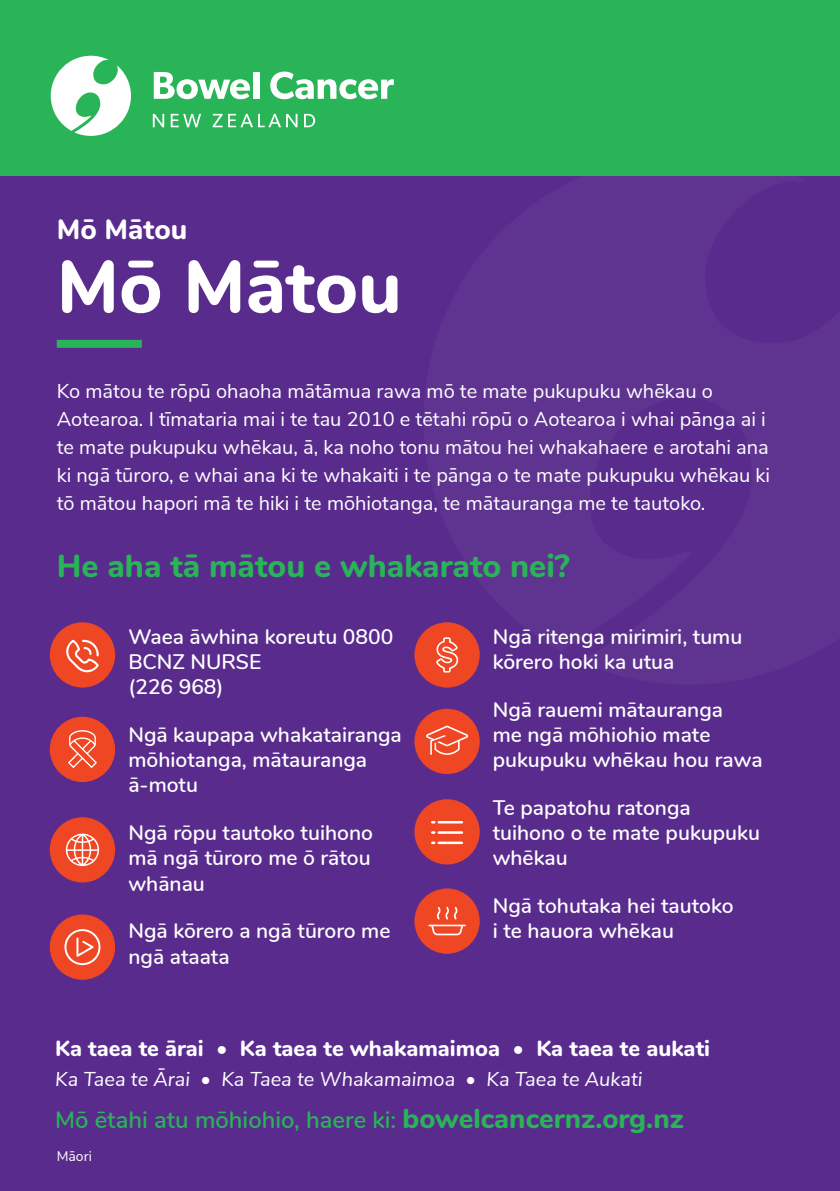
<style>
.page{position:relative;width:840px;height:1191px;background:#fff}
.page>*{position:absolute;margin:0;border:0;box-sizing:border-box;transform-origin:0 0}
.Big_H1{font:800 74px "Nunito";color:#fff}
.t1{font:800 32px "Nunito";color:#28b457}
.Small_H1{font:800 28px "Nunito";color:#fff}
.Url_line{font:600 23.8px "Nunito";color:#28b457}
.Small_banner{font:800 22px "Nunito";color:#fff}
.Body_indent{font:600 21px/25.2px "Nunito";color:#fff}
.Body{font:20px/28px "Nunito Sans";color:#fff}
.Italic_banner{font:italic 20px "Nunito Sans";color:#fff}
.Language_label{font:14px "Nunito Sans";color:#fff}
.s1{font-weight:800;font-size:27.4px}
</style>
<div class="page">
<div style="left:0;top:96px;width:839px;height:1095px;background:#592b8d"></div>
<div style="left:0;top:0;width:839px;height:176px;background:#28b457"></div>
<svg style="left:51px;top:56px;width:80px;height:80px"></svg>
<svg style="left:154px;top:72px;width:96px;height:27px"></svg>
<div style="left:253px;top:72px;width:6px;height:27px;background:#fff"></div>
<svg style="left:270px;top:72px;width:124px;height:27px"></svg>
<svg style="left:153px;top:114px;width:11px;height:13px"></svg>
<svg style="left:171px;top:114px;width:30px;height:13px"></svg>
<svg style="left:212px;top:114px;width:10px;height:13px"></svg>
<svg style="left:228px;top:114px;width:69px;height:13px"></svg>
<svg style="left:304px;top:114px;width:11px;height:13px"></svg>
<div style="left:57px;top:340px;width:85px;height:8px;background:#28b457"></div>
<div style="left:50px;top:817px;width:65px;height:65px;background:#ef4623;border-radius:50%"></div>
<svg style="left:66px;top:833px;width:33px;height:33px"></svg>
<div style="left:414px;top:708px;width:65px;height:66px;background:#ef4623;border-radius:50%"></div>
<svg style="left:426px;top:725px;width:42px;height:30px"></svg>
<div style="left:50px;top:716px;width:65px;height:66px;background:#ef4623;border-radius:50%"></div>
<svg style="left:68px;top:730px;width:29px;height:38px"></svg>
<div style="left:50px;top:914px;width:65px;height:65px;background:#ef4623;border-radius:50%"></div>
<svg style="left:64px;top:929px;width:36px;height:36px"></svg>
<div style="left:414px;top:799px;width:65px;height:65px;background:#ef4623;border-radius:50%"></div>
<hr style="left:437px;top:841px;width:26px;height:3px;background:#fff">
<svg style="left:431px;top:841px;width:4px;height:3px"></svg>
<hr style="left:437px;top:831px;width:26px;height:3px;background:#fff">
<svg style="left:431px;top:831px;width:4px;height:3px"></svg>
<hr style="left:437px;top:821px;width:26px;height:2px;background:#fff">
<div style="left:414px;top:622px;width:65px;height:65px;background:#ef4623;border-radius:50%"></div>
<svg style="left:435px;top:637px;width:23px;height:50px"></svg>
<div style="left:414px;top:888px;width:65px;height:65px;background:#ef4623;border-radius:50%"></div>
<svg style="left:428px;top:907px;width:37px;height:28px"></svg>
<div style="left:50px;top:622px;width:65px;height:65px;background:#ef4623;border-radius:50%"></div>
<svg style="left:66px;top:640px;width:33px;height:32px"></svg>
<p class="Small_H1" style="left:57px;top:208px;width:132px">Mō Mātou</p>
<p class="Big_H1" style="left:57px;top:232px;width:346px">Mō Mātou</p>
<p class="Body" style="left:57px;top:376px;width:714px">Ko mātou te rōpū ohaoha mātāmua rawa mō te mate pukupuku whēkau o Aotearoa. I tīmataria mai i te tau 2010 e tētahi rōpū o Aotearoa i whai pānga ai i te mate pukupuku whēkau, ā, ka noho tonu mātou hei whakahaere e arotahi ana ki ngā tūroro, e whai ana ki te whakaiti i te pānga o te mate pukupuku whēkau ki tō mātou hapori mā te hiki i te mōhiotanga, te mātauranga me te tautoko.</p>
<h2 class="t1" style="left:57px;top:542px;width:514px">He aha tā mātou e whakarato nei?</h2>
<p class="Body_indent" style="left:128px;top:622px;width:266px">Waea āwhina koreutu 0800<br>BCNZ NURSE<br>(226 968)</p>
<p class="Body_indent" style="left:128px;top:720px;width:275px">Ngā kaupapa whakatairanga mōhiotanga, mātauranga ā-motu</p>
<p class="Body_indent" style="left:128px;top:819px;width:246px;text-align:justify">Ngā rōpu tautoko tuihono mā ngā tūroro me ō rātou whānau</p>
<p class="Body_indent" style="left:128px;top:917px;width:263px">Ngā kōrero a ngā tūroro me ngā ataata</p>
<p class="Body_indent" style="left:492px;top:622px;width:251px">Ngā ritenga mirimiri, tumu kōrero hoki ka utua</p>
<p class="Body_indent" style="left:492px;top:695px;width:271px">Ngā rauemi mātauranga<br>me ngā mōhiohio mate pukupuku whēkau hou rawa</p>
<p class="Body_indent" style="left:492px;top:794px;width:269px">Te papatohu ratonga tuihono o te mate pukupuku whēkau</p>
<p class="Body_indent" style="left:492px;top:892px;width:242px">Ngā tohutaka hei tautoko i te hauora whēkau</p>
<p class="Small_banner" style="left:55px;top:1032px;width:656px">Ka taea te ārai • Ka taea te whakamaimoa • Ka taea te aukati</p>
<p class="Italic_banner" style="left:55px;top:1064px;width:588px">Ka Taea te Ārai • Ka Taea te Whakamaimoa • Ka Taea te Aukati</p>
<p class="Url_line" style="left:55px;top:1102px;width:630px">Mō ētahi atu mōhiohio, haere ki: <span class="s1">bowelcancernz.org.nz</span></p>
<p class="Language_label" style="left:57px;top:1145px;width:37px">Māori</p>
</div>
